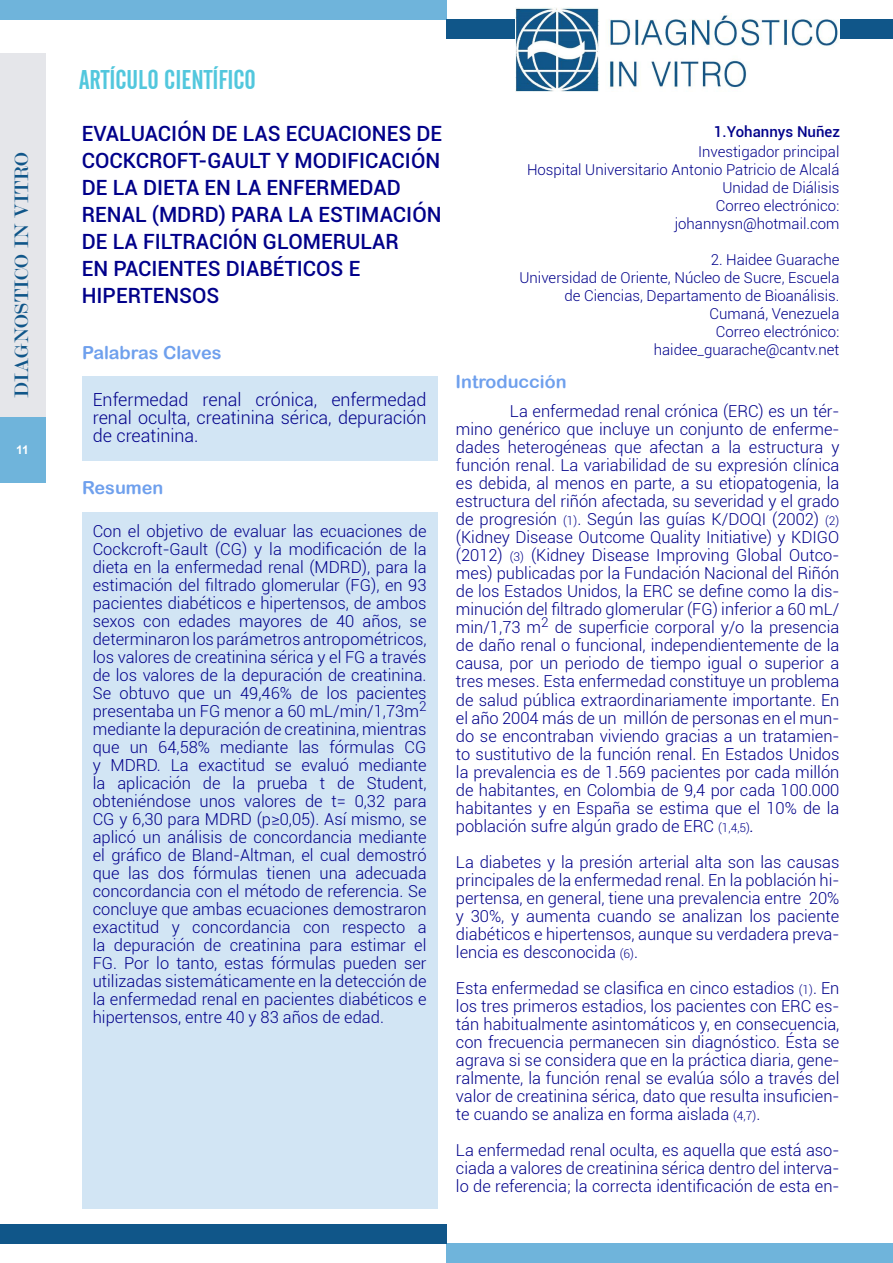
<style>
.page{position:relative;width:893px;height:1263px;background:#fff}
.page>*{position:absolute;margin:0;border:0;box-sizing:border-box;transform-origin:0 0}
.t1{font:27px "Alternate Gothic No 2 BT";color:#52c7dd}
.t2{font:500 21px/27px "Roboto";color:#01008a}
.t3{font:21px "Modern";letter-spacing:.025em;color:#105689}
.t4{font:300 18px/18px "Roboto";color:#01008a;text-align:justify}
.t5{font:18px "Arial Rounded MT Bold";color:#6fa0ed}
.t6{font:300 16.5px/18px "Roboto";color:#01008a;text-align:justify}
.t7{font:300 15px/18px "Roboto";color:#01008a;text-align:right}
.t8{font:500 15px "Roboto";color:#01008a}
.t9{font:700 12px "Arial";color:#fff}
.s1{font-size:12px}
.s2{font-weight:500;font-style:italic;font-size:12px}
</style>
<div class="page">
<div style="left:0;top:53px;width:45px;height:364px;background:#e5e6ea"></div>
<div style="left:0;top:417px;width:45px;height:66px;background:#6fb4db"></div>
<div style="left:0;top:0;width:446px;height:19px;background:#6fb4db"></div>
<div style="left:446px;top:19px;width:447px;height:19px;background:#105689"></div>
<div style="left:446px;top:1244px;width:447px;height:19px;background:#6fb4db"></div>
<div style="left:0;top:1225px;width:446px;height:19px;background:#105689"></div>
<img style="left:516px;top:8px;width:323px;height:84px">
<div style="left:82px;top:376px;width:356px;height:84px;background:#d2e5f4"></div>
<div style="left:82px;top:513px;width:355px;height:696px;background:#d2e5f4"></div>
<p class="t3" style="left:11px;top:398px;width:247px;rotate:-90deg">DIAGNOSTICO IN VITRO</p>
<p class="t9" style="left:16px;top:442px;width:14px">11</p>
<h1 class="t1" style="left:79px;top:64px;width:178px">ARTÍCULO CIENTÍFICO</h1>
<p class="t2" style="left:82px;top:119px;width:362px">EVALUACIÓN DE LAS ECUACIONES DE<br>COCKCROFT-GAULT Y MODIFICACIÓN<br>DE LA DIETA EN LA ENFERMEDAD<br>RENAL (MDRD) PARA LA ESTIMACIÓN<br>DE LA FILTRACIÓN GLOMERULAR<br>EN PACIENTES DIABÉTICOS E<br>HIPERTENSOS</p>
<p class="t5" style="left:82px;top:342px;width:141px">Palabras Claves</p>
<p class="t4" style="left:93px;top:390px;width:335px">Enfermedad renal crónica, enfermedad renal oculta, creatinina sérica, depuración de creatinina.</p>
<p class="t5" style="left:82px;top:477px;width:83px">Resumen</p>
<p class="t6" style="left:93px;top:521px;width:335px">Con el objetivo de evaluar las ecuaciones de Cockcroft-Gault (CG) y la modificación de la dieta en la enfermedad renal (MDRD), para la estimación del filtrado glomerular (FG), en 93 pacientes diabéticos e hipertensos, de ambos sexos con edades mayores de 40 años, se determinaron los parámetros antropométricos, los valores de creatinina sérica y el FG a través de los valores de la depuración de creatinina.<br>Se obtuvo que un 49,46% de los pacientes presentaba un FG menor a 60 mL/min/1,73m<sup>2 </sup>mediante la depuración de creatinina, mientras que un 64,58% mediante las fórmulas CG y MDRD. La exactitud se evaluó mediante la aplicación de la prueba t de Student, obteniéndose unos valores de t= 0,32 para CG y 6,30 para MDRD (p≥0,05). Así mismo, se aplicó un análisis de concordancia mediante el gráfico de Bland-Altman, el cual demostró que las dos fórmulas tienen una adecuada concordancia con el método de referencia. Se concluye que ambas ecuaciones demostraron exactitud y concordancia con respecto a la depuración de creatinina para estimar el FG. Por lo tanto, estas fórmulas pueden ser utilizadas sistemáticamente en la detección de la enfermedad renal en pacientes diabéticos e hipertensos, entre 40 y 83 años de edad.</p>
<p class="t8" style="left:714px;top:121px;width:128px">1.Yohannys Nuñez</p>
<p class="t7" style="left:527px;top:143px;width:314px">Investigador principal<br>Hospital Universitario Antonio Patricio de Alcalá<br>Unidad de Diálisis<br>Correo electrónico:<br>johannysn@hotmail.com</p>
<p class="t7" style="left:520px;top:251px;width:321px">2. Haidee Guarache<br>Universidad de Oriente, Núcleo de Sucre, Escuela de Ciencias, Departamento de Bioanálisis.<br>Cumaná, Venezuela<br>Correo electrónico:<br>haidee_guarache@cantv.net</p>
<p class="t5" style="left:455px;top:371px;width:113px">Introducción</p>
<p class="t6" style="left:456px;top:402px;width:385px;text-indent:54px">La enfermedad renal crónica (ERC) es un tér&shy;mino genérico que incluye un conjunto de enferme&shy;dades heterogéneas que afectan a la estructura y función renal. La variabilidad de su expresión clínica es debida, al menos en parte, a su etiopatogenia, la estructura del riñón afectada, su severidad y el grado de progresión <span class="s1">(1)</span>. Según las guías K/DOQI (2002) <span class="s1">(2) </span>(Kidney Disease Outcome Quality Initiative) y KDIGO (2012) <span class="s1">(3)</span> (Kidney Disease Improving Global Outco&shy;mes) publicadas por la Fundación Nacional del Riñón de los Estados Unidos, la ERC se define como la dis&shy;minución del filtrado glomerular (FG) inferior a 60 mL/ min/1,73 m<sup>2</sup> de superficie corporal y/o la presencia de daño renal o funcional, independientemente de la causa, por un periodo de tiempo igual o superior a tres meses. Esta enfermedad constituye un problema de salud pública extraordinariamente importante. En el año 2004 más de un millón de personas en el mun&shy;do se encontraban viviendo gracias a un tratamien&shy;to sustitutivo de la función renal. En Estados Unidos la prevalencia es de 1.569 pacientes por cada millón de habitantes, en Colombia de 9,4 por cada 100.000 habitantes y en España se estima que el 10% de la población sufre algún grado de ERC <span class="s1">(1,4,5)</span><span class="s2">.</span></p>
<p class="t6" style="left:456px;top:852px;width:385px">La diabetes y la presión arterial alta son las causas principales de la enfermedad renal. En la población hi&shy;pertensa, en general, tiene una prevalencia entre 20% y 30%, y aumenta cuando se analizan los paciente diabéticos e hipertensos, aunque su verdadera preva&shy;lencia es desconocida <span class="s1">(6)</span>.</p>
<p class="t6" style="left:456px;top:978px;width:385px">Esta enfermedad se clasifica en cinco estadios <span class="s1">(1)</span>. En los tres primeros estadios, los pacientes con ERC es&shy;tán habitualmente asintomáticos y, en consecuencia, con frecuencia permanecen sin diagnóstico. Ésta se agrava si se considera que en la práctica diaria, gene&shy;ralmente, la función renal se evalúa sólo a través del valor de creatinina sérica, dato que resulta insuficien&shy;te cuando se analiza en forma aislada <span class="s1">(4,7)</span>.</p>
<p class="t6" style="left:456px;top:1140px;width:385px">La enfermedad renal oculta, es aquella que está aso&shy;ciada a valores de creatinina sérica dentro del interva&shy;lo de referencia; la correcta identificación de esta en-</p>
</div>
